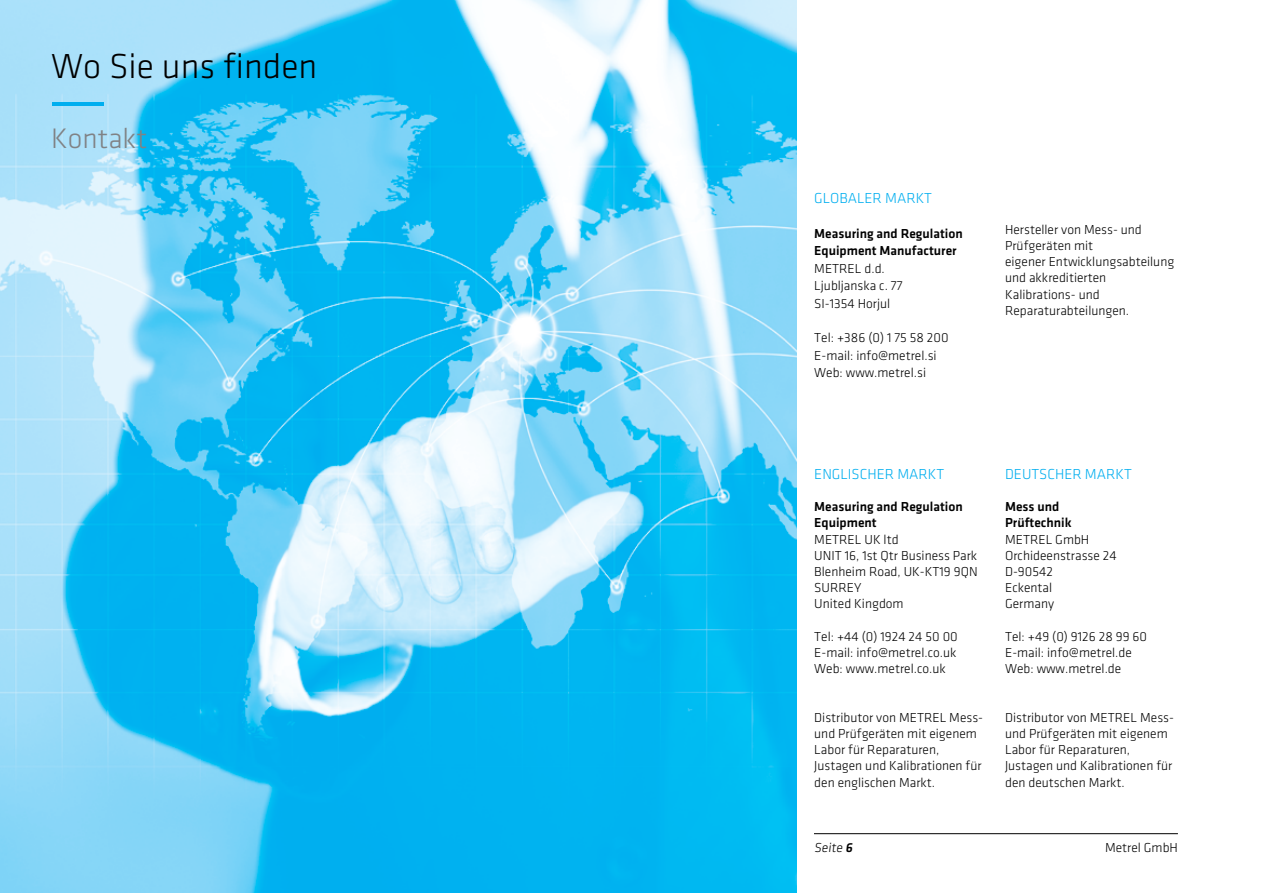
<style>
.page{position:relative;width:1263px;height:893px;background:#fff}
.page>*{position:absolute;margin:0;border:0;box-sizing:border-box;transform-origin:0 0}
.t1{font:300 36px "Klavika";color:#000}
.t2{font:300 29.25px "Klavika";color:#808285}
.t3{font:300 15px "Klavika";color:#00aeef}
.t4{font:300 13.5px/16.2px "Klavika";color:#000}
.t5{font:500 13.5px/16.2px "Klavika";color:#000}
.s1{font-weight:500}
</style>
<div class="page">
<hr style="left:51px;top:833px;width:1127px;height:1px;background:#000">
<div style="left:796px;top:0;width:18px;height:893px;background:#fff"></div>
<img style="left:0;top:0;width:796px;height:893px">
<hr style="left:52px;top:102px;width:51px;height:3px;background:#00aeef">
<h1 class="t1" style="left:51px;top:46px;width:268px">Wo Sie uns finden</h1>
<h2 class="t2" style="left:51px;top:123px;width:98px">Kontakt</h2>
<p class="t3" style="left:814px;top:189px;width:119px">GLOBALER MARKT</p>
<p class="t5" style="left:814px;top:225px;width:150px;line-height:17.5px">Measuring and Regulation<br>Equipment Manufacturer</p>
<p class="t4" style="left:814px;top:260px;width:90px;line-height:17.5px">METREL d.d.<br>Ljubljanska c. 77<br>SI-1354 Horjul</p>
<p class="t4" style="left:814px;top:329px;width:136px;line-height:17.5px">Tel: +386 (0) 1 75 58 200<br>E-mail: info@metrel.si<br>Web: www.metrel.si</p>
<p class="t4" style="left:1005px;top:222px;width:171px">Hersteller von Mess- und<br>Prüfgeräten mit<br>eigener Entwicklungsabteilung und akkreditierten<br>Kalibrations- und<br>Reparaturabteilungen.</p>
<p class="t3" style="left:814px;top:466px;width:131px">ENGLISCHER MARKT</p>
<p class="t5" style="left:814px;top:499px;width:150px">Measuring and Regulation<br>Equipment</p>
<p class="t4" style="left:814px;top:531px;width:165px">METREL UK ltd<br>UNIT 16, 1st Qtr Business Park<br>Blenheim Road, UK-KT19 9QN<br>SURREY<br>United Kingdom</p>
<p class="t4" style="left:814px;top:628px;width:145px;text-align:justify">Tel: +44 (0) 1924 24 50 00<br>E-mail: info@metrel.co.uk Web: www.metrel.co.uk</p>
<p class="t4" style="left:814px;top:709px;width:170px">Distributor von METREL Mess&shy;und Prüfgeräten mit eigenem<br>Labor für Reparaturen,<br>Justagen und Kalibrationen für den englischen Markt.</p>
<p class="t3" style="left:1005px;top:466px;width:128px">DEUTSCHER MARKT</p>
<p class="t5" style="left:1005px;top:499px;width:68px">Mess und<br>Prüftechnik</p>
<p class="t4" style="left:1005px;top:531px;width:113px">METREL GmbH<br>Orchideenstrasse 24<br>D-90542<br>Eckental<br>Germany</p>
<p class="t4" style="left:1005px;top:628px;width:144px">Tel: +49 (0) 9126 28 99 60<br>E-mail: info@metrel.de<br>Web: www.metrel.de</p>
<p class="t4" style="left:1005px;top:709px;width:170px">Distributor von METREL Mess&shy;und Prüfgeräten mit eigenem<br>Labor für Reparaturen,<br>Justagen und Kalibrationen für den deutschen Markt.</p>
<p class="t4" style="left:814px;top:840px;width:42px">Seite <span class="s1">6</span></p>
<p class="t4" style="left:1105px;top:840px;width:74px">Metrel GmbH</p>
</div>
